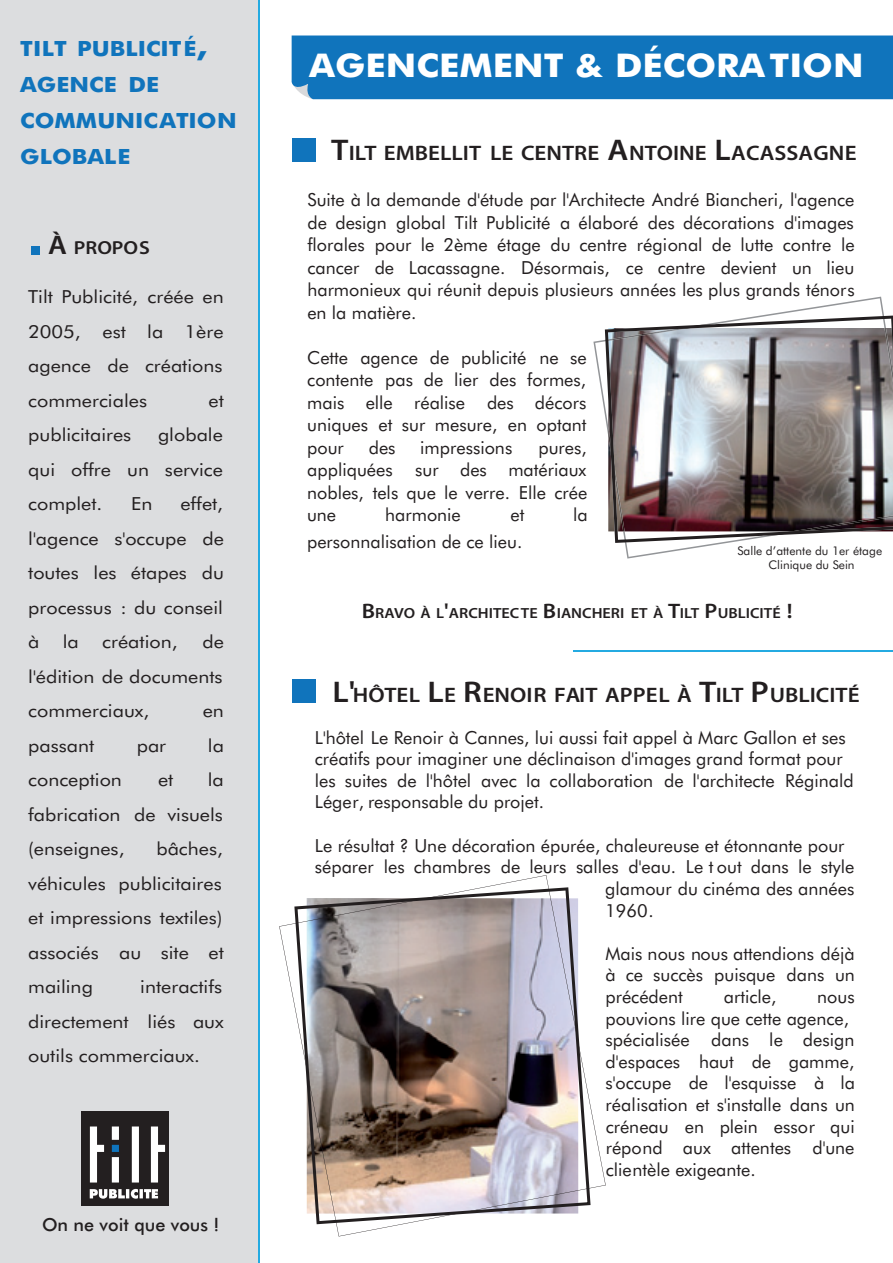
<style>
.page{position:relative;width:893px;height:1263px;background:#fff}
.page>*{position:absolute;margin:0;border:0;box-sizing:border-box;transform-origin:0 0}
.t1{font:700 32.7px "Futura BT";color:#fff;scale:1.1 1}
.t2{font:600 21px "Myriad Pro";color:#231f20;scale:1.1 1}
.t3{font:700 21px/36px "Futura BT";color:#1074bc;scale:1.1 1}
.t4{font:600 18.9px "Myriad Pro";color:#231f20;scale:1.1 1}
.t5{font:18px/21.6px "Futura BT";color:#231f20;text-align:justify}
.t6{font:18px/34.5px "Futura BT";color:#231f20;text-align:justify;scale:1.1 1}
.t7{font:500 18px "Futura BT";color:#231f20}
.t8{font:600 14.7px "Myriad Pro";color:#231f20;scale:1.1 1}
.t9{font:12px/14.4px "Futura BT";color:#231f20;text-align:center}
.s1{font-size:30px}
.s2{font-size:27px}
.s3{font-size:21px}
</style>
<div class="page">
<div style="left:0;top:0;width:259px;height:1263px;background:#dcdddf"></div>
<div style="left:292px;top:36px;width:601px;height:63px;background:#1074bc"></div>
<div style="left:82px;top:1112px;width:87px;height:94px;background:#231f20"></div>
<svg style="left:90px;top:1126px;width:75px;height:56px"></svg>
<div style="left:112px;top:1145px;width:7px;height:7px;background:#1074bc"></div>
<svg style="left:90px;top:1189px;width:68px;height:10px"></svg>
<hr style="left:258px;top:0;width:2px;height:1263px;background:#24aae1">
<hr style="left:573px;top:650px;width:320px;height:2px;background:#24aae1">
<div style="left:292px;top:138px;width:24px;height:24px;background:#1074bc"></div>
<div style="left:292px;top:678px;width:24px;height:24px;background:#1074bc"></div>
<img style="left:279px;top:875px;width:327px;height:361px">
<div style="left:31px;top:246px;width:8px;height:9px;background:#1074bc"></div>
<svg style="left:593px;top:297px;width:293px;height:262px"></svg>
<img style="left:884px;top:328px;width:9px;height:51px">
<img style="left:884px;top:515px;width:9px;height:7px">
<img style="left:605px;top:316px;width:279px;height:226px">
<p class="t3" style="left:20px;top:30px;width:198px">TILT PUBLICITÉ<span class="s1">,<br></span>AGENCE DE<br>COMMUNICATION<br>GLOBALE</p>
<p class="t4" style="left:48px;top:236px;width:94px"><span class="s2">À</span> PROPOS</p>
<p class="t6" style="left:28px;top:279px;width:179px">Tilt Publicité, créée en 2005, est la 1ère agence de créations commerciales</p>
<p class="t6" style="left:209px;top:383px;width:15px">et</p>
<p class="t6" style="left:28px;top:417px;width:179px;text-indent:130px">globale qui offre un service complet.</p>
<p class="t6" style="left:28px;top:417px;width:95px">publicitaires</p>
<p class="t6" style="left:28px;top:486px;width:179px;text-indent:152px">effet, l'agence s'occupe de toutes les étapes du processus : du conseil à</p>
<p class="t6" style="left:131px;top:486px;width:21px">En</p>
<p class="t6" style="left:28px;top:624px;width:179px;text-indent:174px">de l'édition de documents commerciaux,</p>
<p class="t6" style="left:63px;top:624px;width:16px">la</p>
<p class="t6" style="left:102px;top:624px;width:70px">création,</p>
<p class="t6" style="left:203px;top:693px;width:21px">en</p>
<p class="t6" style="left:28px;top:728px;width:62px">passant</p>
<p class="t6" style="left:137px;top:728px;width:28px">par</p>
<p class="t6" style="left:208px;top:728px;width:16px">la</p>
<p class="t6" style="left:28px;top:762px;width:87px">conception</p>
<p class="t6" style="left:158px;top:762px;width:15px">et</p>
<p class="t6" style="left:28px;top:762px;width:179px;text-indent:180px">la fabrication de visuels (enseignes,</p>
<p class="t6" style="left:28px;top:831px;width:179px;text-indent:128px">bâches, véhicules publicitaires et impressions textiles) associés au site et mailing</p>
<p class="t6" style="left:28px;top:969px;width:179px;text-indent:112px">interactifs directement liés aux outils commerciaux.</p>
<p class="t7" style="left:42px;top:1213px;width:179px">On ne voit que vous !</p>
<h1 class="t1" style="left:309px;top:46px;width:505px">AGENCEMENT &amp; DÉCORATION</h1>
<p class="t2" style="left:331px;top:139px;width:480px"><span class="s1">T</span>ILT EMBELLIT LE CENTRE <span class="s1">A</span>NTOINE <span class="s1">L</span>ACASSAGNE</p>
<p class="t5" style="left:307px;top:188px;width:549px;line-height:22.5px">Suite à la demande d'étude par l'Architecte André Biancheri, l'agence de design global Tilt Publicité a élaboré des décorations d'images florales pour le 2ème étage du centre régional de lutte contre le cancer de Lacassagne. Désormais, ce centre devient un lieu harmonieux qui réunit depuis plusieurs années les plus grands ténors en la matière.</p>
<p class="t5" style="left:307px;top:346px;width:281px;line-height:22.5px">Cette agence de publicité ne se contente pas de lier des formes, mais elle réalise des décors uniques et sur mesure, en optant pour</p>
<p class="t5" style="left:369px;top:436px;width:28px">des</p>
<p class="t5" style="left:420px;top:436px;width:94px">impressions</p>
<p class="t5" style="left:538px;top:436px;width:50px">pures,</p>
<p class="t5" style="left:307px;top:459px;width:87px">appliquées</p>
<p class="t5" style="left:307px;top:458px;width:282px;line-height:22.5px;text-indent:108px">sur des matériaux nobles, tels que le verre. Elle crée une</p>
<p class="t5" style="left:385px;top:504px;width:77px">harmonie</p>
<p class="t5" style="left:511px;top:504px;width:15px">et</p>
<p class="t5" style="left:573px;top:504px;width:16px">la</p>
<p class="t5" style="left:307px;top:531px;width:217px">personnalisation de ce lieu.</p>
<p class="t9" style="left:737px;top:543px;width:146px">Salle d’attente du 1er étage<br>Clinique du Sein</p>
<p class="t8" style="left:362px;top:603px;width:393px"><span class="s3">B</span>RAVO À L<span class="s3">'</span>ARCHITECTE <span class="s3">B</span>IANCHERI ET À <span class="s3">T</span>ILT <span class="s3">P</span>UBLICITÉ <span class="s3">!</span></p>
<p class="t2" style="left:333px;top:681px;width:481px"><span class="s1">L'</span>HÔTEL <span class="s1">L</span>E <span class="s1">R</span>ENOIR FAIT APPEL À <span class="s1">T</span>ILT <span class="s1">P</span>UBLICITÉ</p>
<p class="t5" style="left:315px;top:726px;width:540px;text-align:left">L'hôtel Le Renoir à Cannes, lui aussi fait appel à Marc Gallon et ses créatifs pour imaginer une déclinaison d'images grand format pour les suites de l'hôtel avec la collaboration de l'architecte Réginald Léger, responsable du projet.</p>
<p class="t5" style="left:315px;top:834px;width:531px">Le résultat ? Une décoration épurée, chaleureuse et étonnante pour</p>
<p class="t5" style="left:315px;top:856px;width:541px">séparer les chambres de leurs salles d'eau. Le t out dans le style</p>
<p class="t5" style="left:605px;top:877px;width:251px">glamour du cinéma des années</p>
<p class="t5" style="left:605px;top:899px;width:50px">1960.</p>
<p class="t5" style="left:605px;top:942px;width:251px">Mais nous nous attendions déjà à ce succès puisque dans un précédent</p>
<p class="t5" style="left:724px;top:985px;width:54px">article,</p>
<p class="t5" style="left:605px;top:985px;width:251px;text-align:left;text-indent:212px">nous pouvions lire que cette agence, spécialisée dans le design d'espaces haut de gamme, s'occupe de l'esquisse à la réalisation et s'installe dans un créneau en plein essor qui répond aux attentes d'une clientèle exigeante.</p>
</div>
